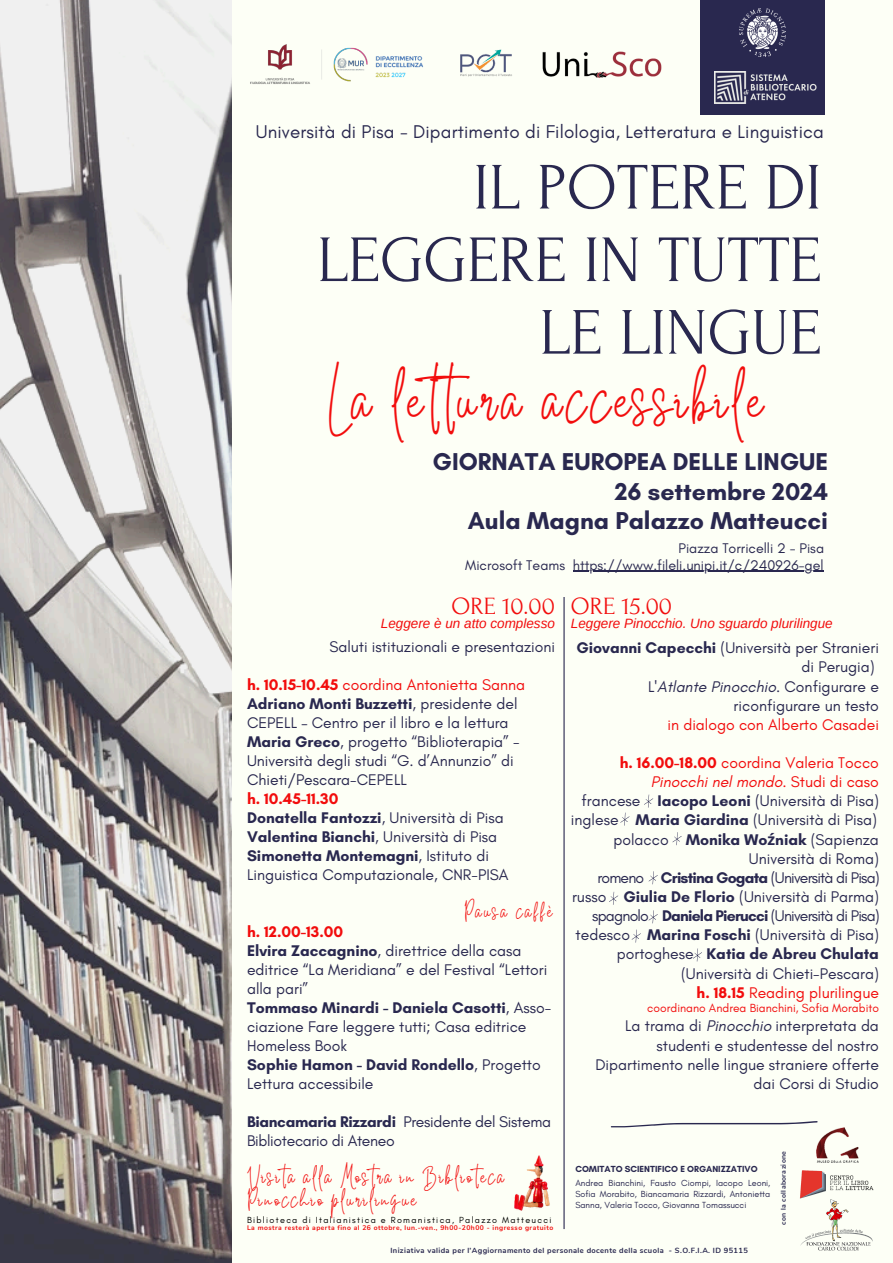
<style>
.page{position:relative;width:893px;height:1263px;background:#fdfff6}
.page>*{position:absolute;margin:0;border:0;box-sizing:border-box;transform-origin:0 0}
.t1{font:66px/72.6px "Forum";color:#29284f;text-align:right}
.t2{font:48px "White Star";letter-spacing:.085em;color:#f20d0d}
.t3{font:700 24.83px/29.8px "Glacial Indifference";color:#29284f;text-align:right}
.t4{font:24.83px "Forum";color:#f20d0d}
.t5{font:18.83px "Glacial Indifference";letter-spacing:.01em;color:#29284f}
.t6{font:16.5px/23px "White Star";letter-spacing:.135em;color:#f20d0d}
.t7{font:15.75px/19.1px "Glacial Indifference";color:#29284f;text-align:right}
.t8{font:15.75px "Glacial Indifference";letter-spacing:-.02em;color:#29284f}
.t9{font:15.75px "White Star";letter-spacing:.15em;color:#f20d0d}
.t10{font:14.25px "Glacial Indifference";color:#29284f}
.t11{font:italic 13.5px "Arimo";color:#f20d0d}
.t12{font:12px "Glacial Indifference";color:#f20d0d}
.t13{font:9px/10.9px "Glacial Indifference";color:#29284f;text-align:justify}
.t14{font:9px "Glacial Indifference";letter-spacing:.145em;color:#000}
.t15{font:700 9px "Glacial Indifference";color:#29284f}
.t16{font:700 7.5px "Nunito";letter-spacing:.05em;color:#29284f}
.t17{font:700 6.9px "Nunito";letter-spacing:.05em;color:#29284f}
.t18{font:700 6.75px "Nunito";letter-spacing:.07em;color:#f20d0d}
.s1{font-weight:700;color:#f20d0d}
.s2{color:#f20d0d}
.s3{font-weight:700}
.s4{font-style:italic}
.s5{font-style:italic;color:#f20d0d}
.s6{font-family:"Noto Sans";font-weight:700}
</style>
<div class="page">
<div style="left:700px;top:0;width:124px;height:115px;background:#29284f"></div>
<img style="left:0;top:0;width:231px;height:1263px">
<img style="left:739px;top:9px;width:46px;height:48px">
<img style="left:250px;top:44px;width:173px;height:40px">
<img style="left:460px;top:49px;width:52px;height:28px">
<img style="left:542px;top:51px;width:120px;height:27px">
<img style="left:714px;top:72px;width:102px;height:32px">
<hr style="left:563px;top:597px;width:1px;height:632px;background:#29284f">
<img style="left:514px;top:1155px;width:36px;height:55px">
<svg style="left:644px;top:794px;width:9px;height:13px"></svg>
<svg style="left:620px;top:812px;width:9px;height:13px"></svg>
<svg style="left:672px;top:832px;width:9px;height:13px"></svg>
<svg style="left:609px;top:892px;width:9px;height:13px"></svg>
<svg style="left:648px;top:910px;width:9px;height:13px"></svg>
<svg style="left:693px;top:948px;width:9px;height:13px"></svg>
<svg style="left:648px;top:871px;width:9px;height:13px"></svg>
<svg style="left:631px;top:929px;width:9px;height:13px"></svg>
<img style="left:800px;top:1200px;width:72px;height:51px">
<img style="left:800px;top:1170px;width:74px;height:30px">
<img style="left:816px;top:1127px;width:42px;height:35px">
<svg style="left:611px;top:1121px;width:206px;height:6px"></svg>
<hr style="left:573px;top:571px;width:250px;height:1px;background:#29284f">
<p class="t5" style="left:256px;top:120px;width:569px">Università di Pisa - Dipartimento di Filologia, Letteratura e Linguistica</p>
<p class="t1" style="left:317px;top:152px;width:506px">IL POTERE DI<br>LEGGERE IN TUTTE<br>LE LINGUE</p>
<p class="t2" style="left:327px;top:388px;width:439px">La lettura accessibile</p>
<h6 class="t3" style="left:432px;top:446px;width:397px">GIORNATA EUROPEA DELLE LINGUE<br>26 settembre 2024<br>Aula Magna Palazzo Matteucci</h6>
<h3 class="t10" style="left:678px;top:539px;width:147px">Piazza Torricelli 2 - Pisa</h3>
<p class="t10" style="left:465px;top:556px;width:101px">Microsoft Teams</p>
<h6 class="t10" style="left:573px;top:556px;width:252px">https://www.fileli.unipi.it/c/240926-gel</h6>
<h6 class="t4" style="left:451px;top:592px;width:105px">ORE 10.00</h6>
<h6 class="t4" style="left:571px;top:592px;width:103px">ORE 15.00</h6>
<p class="t11" style="left:381px;top:616px;width:176px">Leggere è un atto complesso</p>
<h6 class="t11" style="left:571px;top:616px;width:263px">Leggere Pinocchio. Uno sguardo plurilingue</h6>
<p class="t7" style="left:329px;top:636px;width:227px">Saluti istituzionali e presentazioni</p>
<h5 class="t7" style="left:247px;top:674px;width:279px;text-align:left"><span class="s1">h. 10.15-10.45</span> <span class="s2">coordina Antonietta Sanna </span><span class="s3">Adriano Monti Buzzetti</span>, presidente del CEPELL – Centro per il libro e la lettura <span class="s3">Maria Greco</span>, progetto “Biblioterapia” - Università degli studi “G. d’Annunzio” di Chieti/Pescara-CEPELL<br><span class="s1">h. 10.45-11.30<br></span><span class="s3">Donatella Fantozzi</span>, Università di Pisa <span class="s3">Valentina Bianchi</span>, Università di Pisa <span class="s3">Simonetta Montemagni</span>, Istituto di Linguistica Computazionale, CNR-PISA</h5>
<h1 class="t9" style="left:464px;top:907px;width:90px">Pausa caffè</h1>
<h1 class="t7" style="left:247px;top:921px;width:306px;text-align:left"><span class="s1">h. 12.00-13.00<br></span><span class="s3">Elvira Zaccagnino</span>, direttrice della casa editrice “La Meridiana” e del Festival “Lettori alla pari”<br><span class="s3">Tommaso Minardi - Daniela Casotti</span>, Asso&shy;ciazione Fare leggere tutti; Casa editrice<br>Homeless Book<br><span class="s3">Sophie Hamon - David Rondello</span>, Progetto<br>Lettura accessibile</h1>
<h2 class="t8" style="left:247px;top:1111px;width:305px"><span class="s3">Biancamaria Rizzardi</span> Presidente del Sistema</h2>
<h4 class="t8" style="left:247px;top:1130px;width:149px">Bibliotecario di Ateneo</h4>
<h4 class="t6" style="left:247px;top:1170px;width:86px">Visita alla</h4>
<p class="t6" style="left:247px;top:1170px;width:259px;text-indent:93px">Mostra in Biblioteca<br>Pinocchio plurilingue</p>
<p class="t14" style="left:247px;top:1214px;width:306px">Biblioteca di Italianistica e Romanistica, Palazzo Matteucci</p>
<p class="t18" style="left:247px;top:1223px;width:308px">La mostra resterà aperta fino al 26 ottobre, lun.-ven., 9h00-20h00 - ingresso gratuito</p>
<h3 class="t7" style="left:576px;top:638px;width:304px"><span class="s3">Giovanni Capecchi</span> (Università per Stranieri di Perugia)<br>L'<span class="s4">Atlante Pinocchio</span>. Configurare e riconfigurare un testo<br><span class="s2">in dialogo con Alberto Casadei</span></h3>
<p class="t7" style="left:571px;top:753px;width:310px"><span class="s1">h. 16.00-18.00</span> <span class="s2">coordina Valeria Tocco </span><span class="s5">Pinocchi nel mondo</span><span class="s2">. Studi di caso<br></span>francese <span class="s3">Iacopo Leoni</span> (Università di Pisa) inglese <span class="s3">Maria Giardina</span> (Università di Pisa) polacco <span class="s3">Monika Wo</span><span class="s6">ź</span><span class="s3">niak</span> (Sapienza Università di Roma)<br>romeno <span class="s3">Cristina Gogata</span> (Università di Pisa) russo <span class="s3">Giulia De Florio</span> (Università di Parma) spagnolo <span class="s3">Daniela Pierucci</span> (Università di Pisa) tedesco <span class="s3">Marina Foschi</span> (Università di Pisa) portoghese <span class="s3">Katia de Abreu Chulata </span>(Università di Chieti-Pescara)<br><span class="s1">h. 18.15</span> <span class="s2">Reading plurilingue</span></p>
<p class="t12" style="left:647px;top:1001px;width:233px">coordinano Andrea Bianchini, Sofia Morabito</p>
<p class="t7" style="left:595px;top:1016px;width:285px">La trama di <span class="s4">Pinocchio</span> interpretata da studenti e studentesse del nostro Dipartimento nelle lingue straniere offerte dai Corsi di Studio</p>
<p class="t15" style="left:575px;top:1164px;width:184px">COMITATO SCIENTIFICO E ORGANIZZATIVO</p>
<p class="t13" style="left:575px;top:1177px;width:197px">Andrea Bianchini, Fausto Ciompi, Iacopo Leoni, Sofia Morabito, Biancamaria Rizzardi, Antonietta Sanna, Valeria Tocco, Giovanna Tomassucci</p>
<p class="t17" style="left:779px;top:1224px;width:75px;rotate:-90deg">con la collaborazione</p>
<p class="t16" style="left:390px;top:1245px;width:359px">Iniziativa valida per l’Aggiornamento del personale docente della scuola - S.O.F.I.A. ID 95115</p>
</div>
